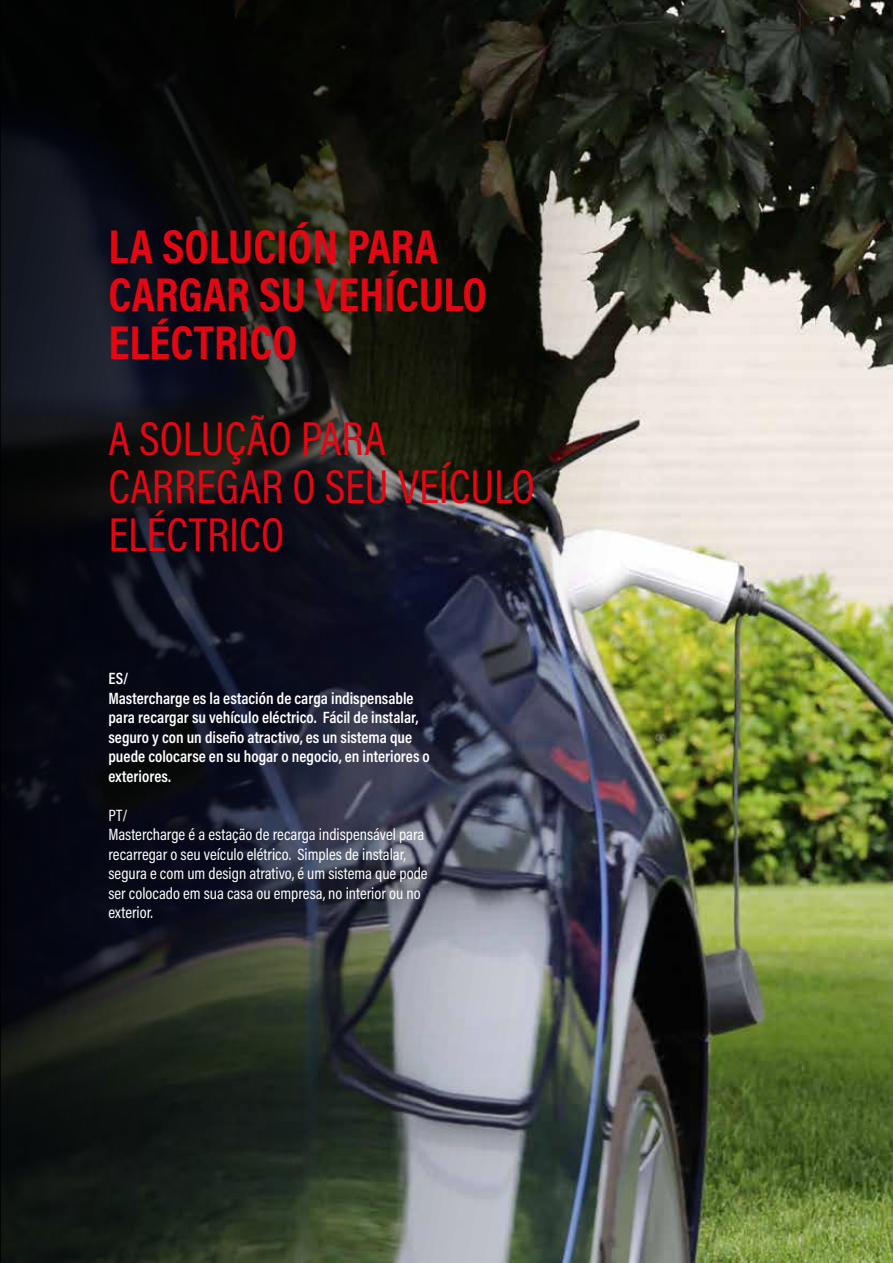
<style>
.page{position:relative;width:893px;height:1263px;background:#fff}
.page>*{position:absolute;margin:0;border:0;box-sizing:border-box;transform-origin:0 0}
.t1{font:48px/48px "Acumin Pro Cond";color:#e30613}
.t2{font:700 48px/48px "Acumin Pro Cond";color:#e30613}
.t3{font:16.5px/19.5px "Acumin Pro Cond";color:#fff}
.t4{font:600 16.5px/19.5px "Acumin Pro Cond";color:#fff}
</style>
<div class="page">
<img style="left:643px;top:0;width:250px;height:1263px">
<img style="left:892px;top:0;width:1px;height:1261px">
<img style="left:0;top:0;width:643px;height:1263px">
<h1 class="t2" style="left:108px;top:221px;width:380px">LA SOLUCIÓN PARA<br>CARGAR SU VEHÍCULO<br>ELÉCTRICO</h1>
<h1 class="t1" style="left:108px;top:413px;width:428px">A SOLUÇÃO PARA<br>CARREGAR O SEU VEÍCULO<br>ELÉCTRICO</h1>
<p class="t4" style="left:108px;top:668px;width:323px">ES/<br>Mastercharge es la estación de carga indispensable para recargar su vehículo eléctrico. Fácil de instalar, seguro y con un diseño atractivo, es un sistema que puede colocarse en su hogar o negocio, en interiores o exteriores.</p>
<p class="t3" style="left:108px;top:805px;width:321px">PT/<br>Mastercharge é a estação de recarga indispensável para recarregar o seu veículo elétrico. Simples de instalar, segura e com um design atrativo, é um sistema que pode ser colocado em sua casa ou empresa, no interior ou no exterior.</p>
</div>
